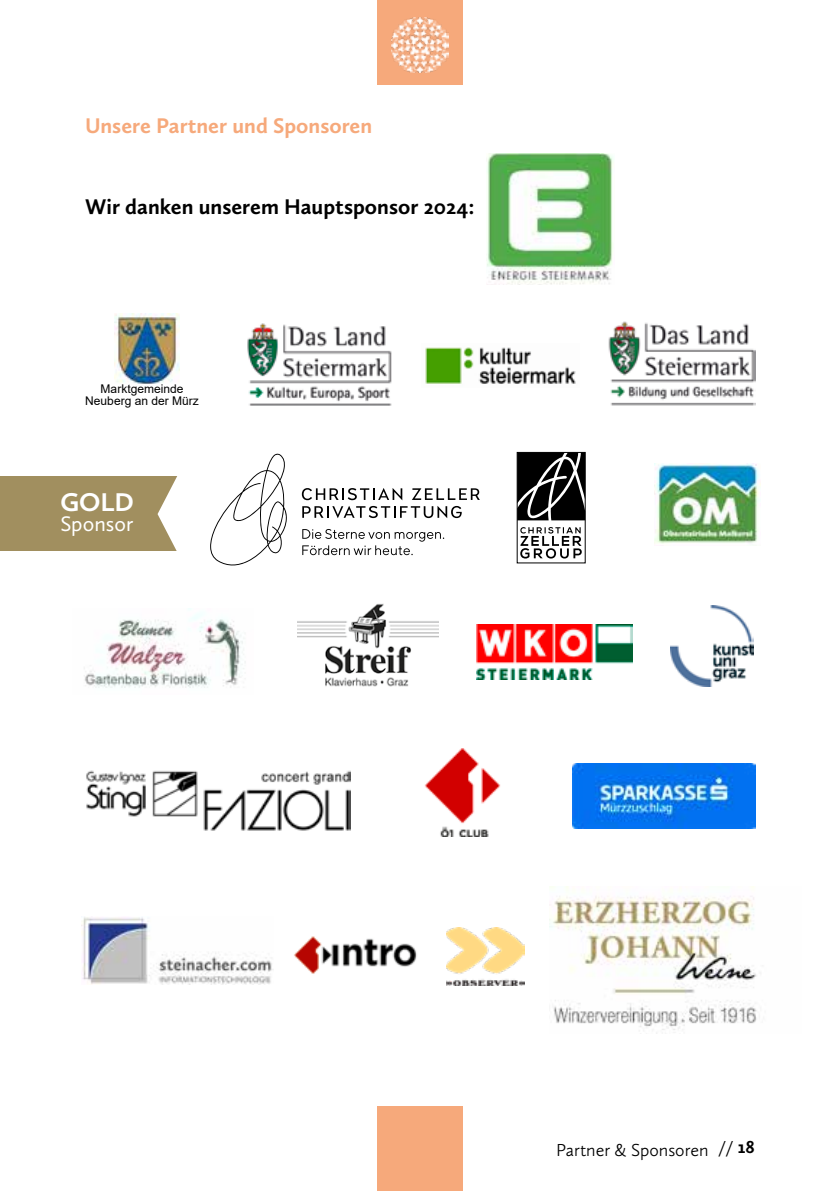
<style>
.page{position:relative;width:840px;height:1191px;background:#fff}
.page>*{position:absolute;margin:0;border:0;box-sizing:border-box;transform-origin:0 0}
.t1{font:700 26.6px "Calluna Sans";color:#fff}
.t2{font:700 22px "Calluna Sans";color:#000}
.t3{font:700 22px "Calluna Sans";color:#f6a97b}
.t4{font:21.8px "Calluna Sans";color:#fff}
.t5{font:300 18px "Calluna Sans";color:#000}
.t6{font:12px/12px "Arial";color:#000;text-align:center}
.s1{font-weight:700}
</style>
<div class="page">
<div style="left:377px;top:1106px;width:85px;height:85px;background:#f6a97b"></div>
<div style="left:377px;top:0;width:85px;height:85px;background:#f6a97b"></div>
<img style="left:391px;top:17px;width:57px;height:55px">
<div style="left:0;top:476px;width:177px;height:75px;background:#a18f5f"></div>
<img style="left:84px;top:619px;width:162px;height:69px">
<img style="left:608px;top:322px;width:146px;height:83px">
<img style="left:115px;top:313px;width:65px;height:71px">
<img style="left:487px;top:153px;width:126px;height:131px">
<img style="left:670px;top:605px;width:83px;height:81px">
<img style="left:425px;top:347px;width:151px;height:37px">
<img style="left:446px;top:927px;width:78px;height:58px">
<img style="left:82px;top:917px;width:191px;height:67px">
<img style="left:86px;top:770px;width:264px;height:61px">
<img style="left:297px;top:603px;width:141px;height:84px">
<img style="left:549px;top:886px;width:208px;height:144px">
<img style="left:294px;top:936px;width:123px;height:38px">
<img style="left:424px;top:748px;width:77px;height:88px">
<svg style="left:302px;top:529px;width:142px;height:26px"></svg>
<svg style="left:302px;top:488px;width:100px;height:12px"></svg>
<svg style="left:412px;top:488px;width:67px;height:12px"></svg>
<svg style="left:302px;top:506px;width:159px;height:12px"></svg>
<svg style="left:157px;top:405px;width:130px;height:226px"></svg>
<svg style="left:518px;top:454px;width:65px;height:66px;background:#303030"></svg>
<svg style="left:520px;top:527px;width:62px;height:31px"></svg>
<div style="left:516px;top:452px;width:69px;height:111px;border:1px solid #000"></div>
<img style="left:476px;top:624px;width:156px;height:55px">
<img style="left:654px;top:463px;width:106px;height:81px">
<img style="left:572px;top:764px;width:183px;height:64px">
<img style="left:247px;top:323px;width:145px;height:82px">
<p class="t3" style="left:85px;top:112px;width:288px">Unsere Partner und Sponsoren</p>
<p class="t2" style="left:85px;top:193px;width:390px">Wir danken unserem Hauptsponsor 2024:</p>
<p class="t6" style="left:85px;top:382px;width:115px">Marktgemeinde<br>Neuberg an der Mürz</p>
<p class="t1" style="left:60px;top:486px;width:75px">GOLD</p>
<p class="t4" style="left:60px;top:510px;width:74px">Sponsor</p>
<p class="t5" style="left:555px;top:1139px;width:154px">Partner &amp; Sponsoren</p>
<p class="t5" style="left:717px;top:1136px;width:38px">// <span class="s1">18</span></p>
</div>
